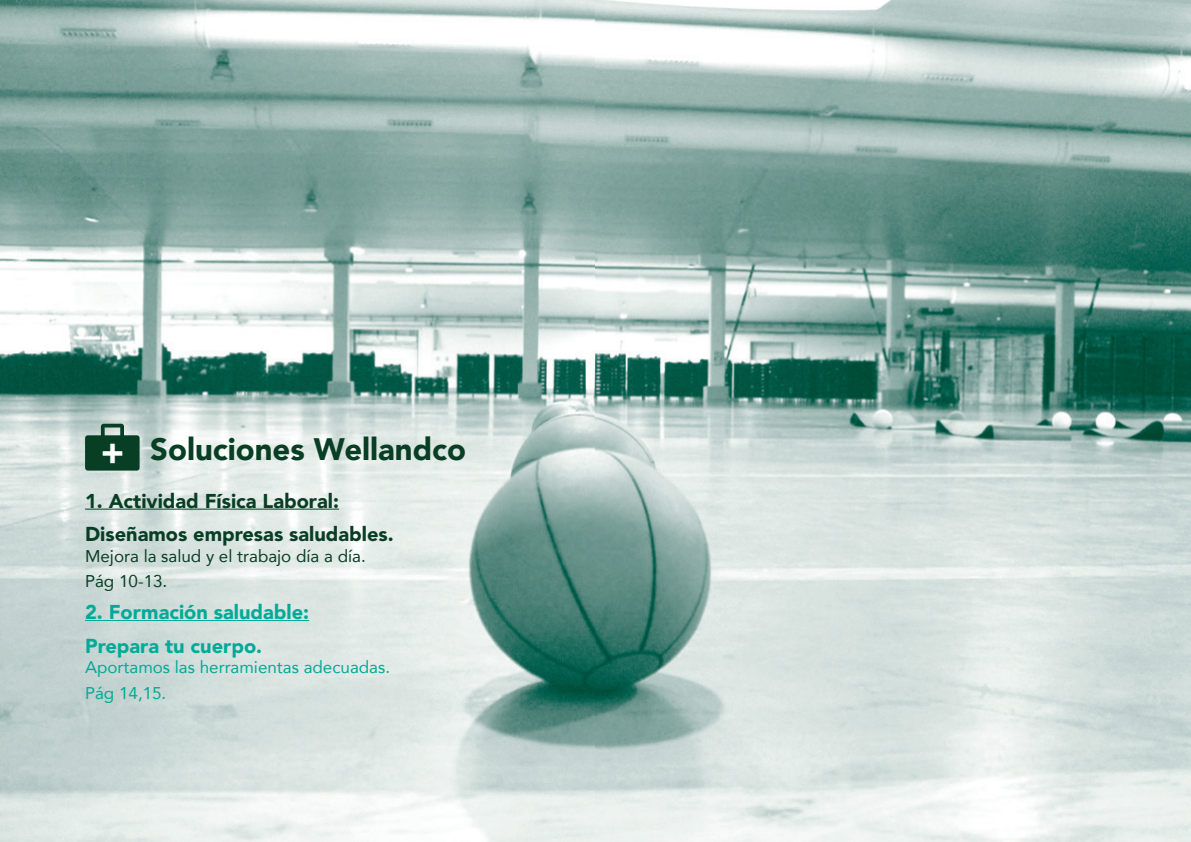
<style>
.page{position:relative;width:1191px;height:842px;background:#fff}
.page>*{position:absolute;margin:0;border:0;box-sizing:border-box;transform-origin:0 0}
.t1{font:900 35.6px "Avenir";color:#fff}
.t2{font:900 31px "Avenir";color:#083e24}
.t3{font:900 20px "Avenir LT Std";color:#083e24}
.t4{font:900 20px "Avenir";color:#083e24}
.t5{font:900 20px "Avenir";color:#00aa98}
.t6{font:900 20px "Avenir LT Std";color:#00aa98}
.t7{font:17px/26.1px "Avenir";color:#00aa98}
.t8{font:17px/25px "Avenir";color:#083e24}
</style>
<div class="page">
<img style="left:0;top:0;width:1191px;height:842px">
<hr style="left:85px;top:509px;width:254px;height:1px;background:#083e24">
<hr style="left:85px;top:620px;width:224px;height:1px;background:#00aa98">
<svg style="left:85px;top:424px;width:55px;height:47px;background:#305d48"></svg>
<h2 class="t2" style="left:150px;top:422px;width:317px">Soluciones Wellandco</h2>
<p class="t4" style="left:85px;top:483px;width:255px">1. Actividad Física Laboral:</p>
<p class="t3" style="left:85px;top:522px;width:310px">Diseñamos empresas saludables.</p>
<p class="t8" style="left:85px;top:543px;width:282px">Mejora la salud y el trabajo día a día.<br>Pág 10-13.</p>
<p class="t5" style="left:85px;top:595px;width:226px">2. Formación saludable:</p>
<p class="t6" style="left:85px;top:633px;width:178px">Prepara tu cuerpo.</p>
<p class="t7" style="left:85px;top:653px;width:306px">Aportamos las herramientas adecuadas.<br>Pág 14,15.</p>
<h1 class="t1" style="left:101px;top:421px;width:25px">+</h1>
</div>
